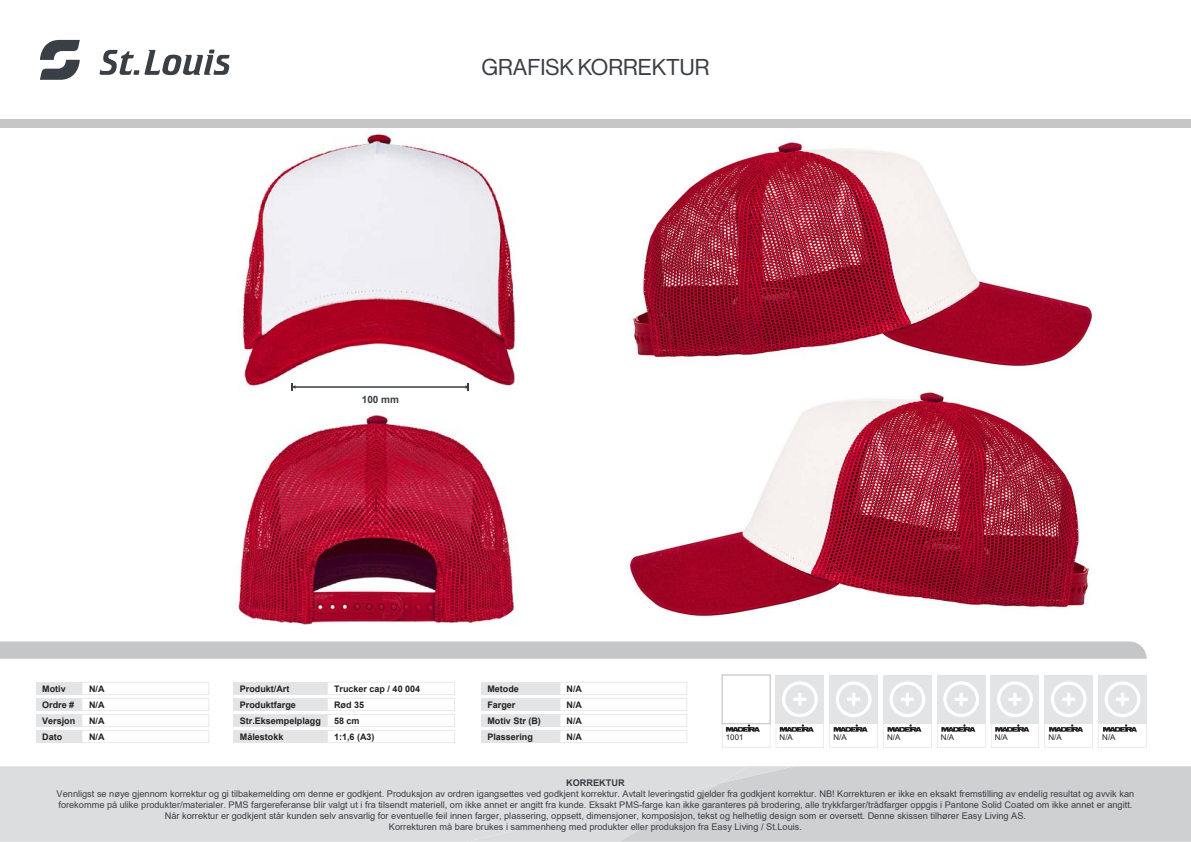
<style>
.page{position:relative;width:1191px;height:842px;background:#fff}
.page>*{position:absolute;margin:0;border:0;box-sizing:border-box;transform-origin:0 0}
.t1{font:22.5px "N Haas Grotesk DS Pro 55 Rg";color:#3a3f46}
.t2{font:700 10px "Arial";color:#3a3f46}
.t3{font:9.2px/11px "Arial";color:#3a3f46;text-align:center}
.t4{font:700 9.2px "Arial";color:#3a3f46}
.t5{font:700 9px/16px "Arial";color:#231f20}
.t6{font:7.9px "Arial";color:#231f20}
</style>
<div class="page">
<img style="left:242px;top:133px;width:274px;height:258px">
<img style="left:633px;top:142px;width:460px;height:224px">
<img style="left:629px;top:392px;width:462px;height:225px">
<img style="left:236px;top:415px;width:279px;height:210px">
<div style="left:0;top:119px;width:1191px;height:9px;background:#c4c6c8"></div>
<svg style="left:0;top:641px;width:1146px;height:18px;background:#c6c8ca"></svg>
<div style="left:0;top:766px;width:466px;height:76px;background:#dcddde"></div>
<div style="left:466px;top:766px;width:153px;height:76px;background:#dcddde"></div>
<svg style="left:619px;top:766px;width:572px;height:76px;background:#d0d1d3"></svg>
<div style="left:36px;top:682px;width:46px;height:13px;background:#e3e4e5"></div>
<div style="left:36px;top:698px;width:46px;height:13px;background:#e3e4e5"></div>
<div style="left:36px;top:714px;width:46px;height:13px;background:#e3e4e5"></div>
<div style="left:36px;top:730px;width:46px;height:13px;background:#e3e4e5"></div>
<svg style="left:82px;top:682px;width:127px;height:61px"></svg>
<div style="left:234px;top:682px;width:93px;height:13px;background:#e3e4e5"></div>
<div style="left:234px;top:698px;width:93px;height:13px;background:#e3e4e5"></div>
<div style="left:234px;top:714px;width:93px;height:13px;background:#e3e4e5"></div>
<div style="left:234px;top:730px;width:93px;height:13px;background:#e3e4e5"></div>
<svg style="left:327px;top:682px;width:128px;height:61px"></svg>
<div style="left:481px;top:682px;width:78px;height:13px;background:#e3e4e5"></div>
<div style="left:481px;top:698px;width:78px;height:13px;background:#e3e4e5"></div>
<div style="left:481px;top:714px;width:78px;height:13px;background:#e3e4e5"></div>
<div style="left:481px;top:730px;width:78px;height:13px;background:#e3e4e5"></div>
<svg style="left:559px;top:682px;width:128px;height:61px"></svg>
<svg style="left:40px;top:40px;width:40px;height:40px"></svg>
<svg style="left:100px;top:50px;width:130px;height:25px"></svg>
<svg style="left:722px;top:675px;width:48px;height:73px"></svg>
<svg style="left:776px;top:675px;width:101px;height:73px"></svg>
<svg style="left:883px;top:675px;width:48px;height:73px"></svg>
<svg style="left:937px;top:675px;width:48px;height:73px"></svg>
<svg style="left:991px;top:675px;width:101px;height:73px"></svg>
<svg style="left:1098px;top:675px;width:48px;height:73px"></svg>
<hr style="left:292px;top:387px;width:176px;height:1px;background:#3a3f46">
<svg style="left:292px;top:383px;width:3px;height:8px"></svg>
<svg style="left:465px;top:383px;width:4px;height:8px"></svg>
<h1 class="t1" style="left:481px;top:54px;width:229px">GRAFISK KORREKTUR</h1>
<p class="t2" style="left:362px;top:393px;width:39px">100 mm</p>
<p class="t5" style="left:42px;top:680px;width:35px">Motiv<br>Ordre #<br>Versjon<br>Dato</p>
<p class="t5" style="left:240px;top:680px;width:83px">Produkt/Art<br>Produktfarge<br>Str.Eksempelplagg<br>Målestokk</p>
<p class="t5" style="left:487px;top:680px;width:55px">Metode<br>Farger<br>Motiv Str (B)<br>Plassering</p>
<p class="t5" style="left:89px;top:680px;width:17px;text-align:justify">N/A N/A N/A N/A</p>
<p class="t5" style="left:334px;top:680px;width:88px">Trucker cap / 40 004<br>Rød 35<br>58 cm<br>1:1,6 (A3)</p>
<p class="t5" style="left:566px;top:680px;width:17px;text-align:justify">N/A N/A N/A N/A</p>
<p class="t6" style="left:726px;top:732px;width:19px">1001</p>
<p class="t6" style="left:779px;top:732px;width:15px">N/A</p>
<p class="t6" style="left:833px;top:732px;width:15px">N/A</p>
<p class="t6" style="left:887px;top:732px;width:15px">N/A</p>
<p class="t6" style="left:941px;top:732px;width:15px">N/A</p>
<p class="t6" style="left:994px;top:732px;width:15px">N/A</p>
<p class="t6" style="left:1048px;top:732px;width:15px">N/A</p>
<p class="t6" style="left:1102px;top:732px;width:15px">N/A</p>
<p class="t4" style="left:566px;top:776px;width:60px">KORREKTUR</p>
<p class="t3" style="left:57px;top:788px;width:1079px">Vennligst se nøye gjennom korrektur og gi tilbakemelding om denne er godkjent. Produksjon av ordren igangsettes ved godkjent korrektur. Avtalt leveringstid gjelder fra godkjent korrektur. NB! Korrekturen er ikke en eksakt fremstilling av endelig resultat og avvik kan forekomme på ulike produkter/materialer. PMS fargereferanse blir valgt ut i fra tilsendt materiell, om ikke annet er angitt fra kunde. Eksakt PMS-farge kan ikke garanteres på brodering, alle trykkfarger/trådfarger oppgis i Pantone Solid Coated om ikke annet er angitt.<br>Når korrektur er godkjent står kunden selv ansvarlig for eventuelle feil innen farger, plassering, oppsett, dimensjoner, komposisjon, tekst og helhetlig design som er oversett. Denne skissen tilhører Easy Living AS.<br>Korrekturen må bare brukes i sammenheng med produkter eller produksjon fra Easy Living / St.Louis.</p>
</div>
